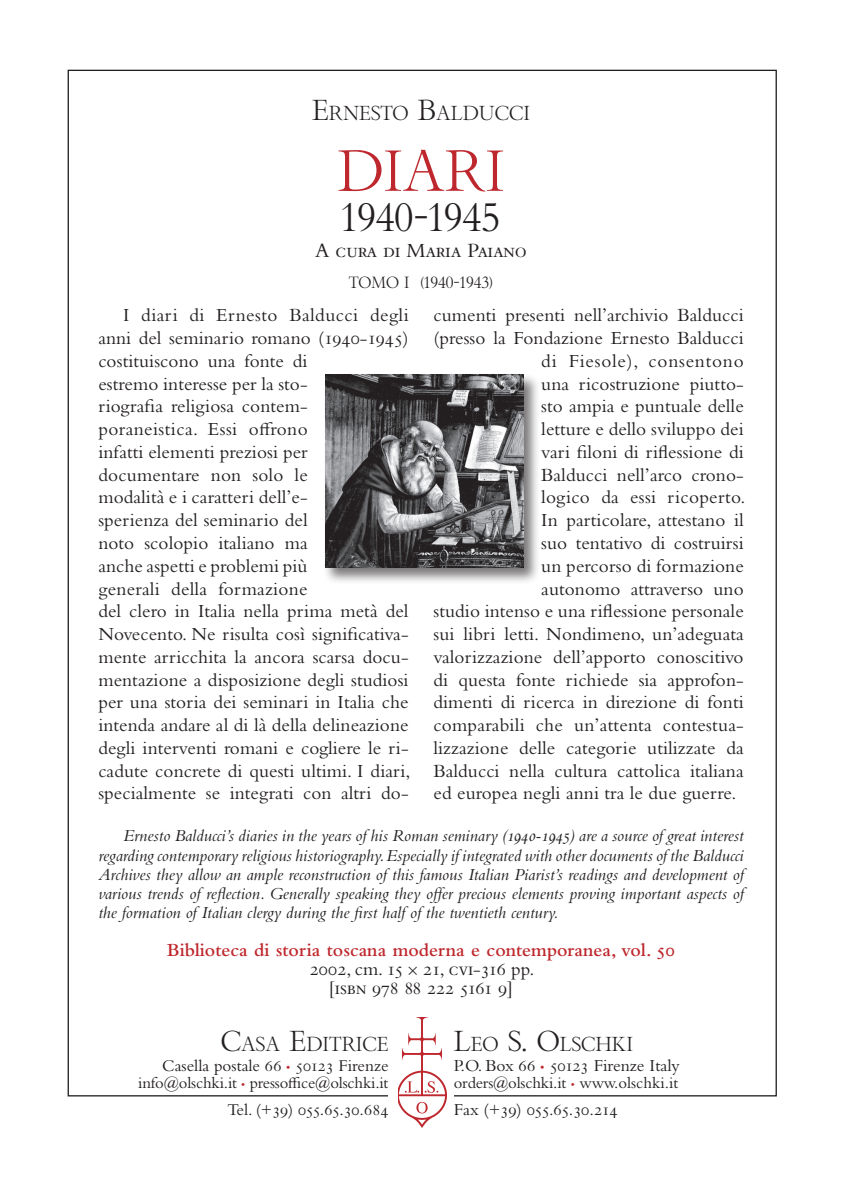
<style>
.page{position:relative;width:844px;height:1191px;background:#fff}
.page>*{position:absolute;margin:0;border:0;box-sizing:border-box;transform-origin:0 0}
._2_titolo{font:56px "Bembo Titling MT Std";color:#be272d}
._2_titolo-2{font:38.32px "Bembo Titling MT Std";color:#231f20}
._4_curatore{font:21px "Bembo Std";letter-spacing:-.02em;color:#231f20}
._1_autore{font:19.6px "Bembo Titling MT Std";color:#231f20}
._5_testo{font:19.25px/22.8px "Bembo Std";letter-spacing:.005em;color:#231f20}
._6_collana{font:600 19.25px "Bembo Std";color:#be272d}
._7_dati{font:19.25px "Bembo Std";letter-spacing:-.01em;color:#231f20}
._5_testo-2{font:19.25px "Bembo Std";letter-spacing:.04em;color:#231f20}
._8_Prezzo_e_Isbn{font:19.25px "Bembo Std";letter-spacing:-.01em;color:#231f20}
._5_testo_inglese{font:italic 17.5px/19.2px "Bembo Std";color:#231f20;text-align:justify}
.t1{font:17.5px "Bembo Std";color:#231f20}
.t2{font:17.5px "Bembo Std";letter-spacing:-.02em;color:#231f20}
.t3{font:17.15px "Bembo Std";color:#231f20}
.t4{font:17.15px "Bembo Std";letter-spacing:-.02em;color:#231f20}
.t5{font:16.62px "Bembo Std";letter-spacing:-.01em;color:#231f20}
._3_sottotitolo{font:15.75px "Bembo Titling MT Std";color:#231f20}
.s1{font-size:28px}
.s2{font-family:"Bembo Cost"}
.s3{font-size:11.9px;color:#be272d}
.s4{font-size:11.38px;color:#be272d}
.s5{font-size:12.25px;color:#be272d}
</style>
<div class="page">
<img style="left:398px;top:1017px;width:48px;height:110px">
<div style="left:323px;top:372px;width:217px;height:213px;background:#231f20;opacity:.6"></div>
<img style="left:325px;top:375px;width:198px;height:193px">
<p class="_1_autore" style="left:312px;top:101px;width:219px"><span class="s1">E</span>RNESTO <span class="s1">B</span>ALDUCCI</p>
<p class="_2_titolo" style="left:337px;top:137px;width:168px">DIARI</p>
<p class="_2_titolo-2" style="left:342px;top:194px;width:160px">1940-1945</p>
<p class="_4_curatore" style="left:315px;top:238px;width:213px">A cura di Maria Paiano</p>
<p class="_3_sottotitolo" style="left:349px;top:272px;width:146px">TOMO I (1940-1943)</p>
<p class="_5_testo" style="left:98px;top:304px;width:313px;text-indent:25px">I diari di Ernesto Balducci degli anni del seminario romano (1940-1945) costituiscono una fonte di<br>estremo interesse per la sto-<br>riografia religiosa contem&shy;poraneistica. Essi offrono<br>infatti elementi preziosi per documentare non solo le<br>modalità e i caratteri dell’e-<br>sperienza del seminario del<br>noto scolopio italiano ma<br>anche aspetti e problemi più<br>generali della formazione<br>del clero in Italia nella prima metà del Novecento. Ne risulta così significativa&shy;mente arricchita la ancora scarsa docu&shy;mentazione a disposizione degli studiosi per una storia dei seminari in Italia che intenda andare al di là della delineazione degli interventi romani e cogliere le ri&shy;cadute concrete di questi ultimi. I diari, specialmente se integrati con altri do-</p>
<p class="_5_testo" style="left:433px;top:304px;width:312px">cumenti presenti nell’archivio Balducci</p>
<p class="_5_testo" style="left:433px;top:326px;width:312px">(presso la Fondazione Ernesto Balducci</p>
<p class="_5_testo-2" style="left:541px;top:350px;width:204px">di Fiesole), consentono</p>
<p class="_5_testo" style="left:541px;top:372px;width:204px">una ricostruzione piutto-</p>
<p class="_5_testo" style="left:541px;top:395px;width:204px">sto ampia e puntuale delle</p>
<p class="_5_testo" style="left:541px;top:417px;width:204px">letture e dello sviluppo dei</p>
<p class="_5_testo" style="left:541px;top:440px;width:204px">vari filoni di riflessione di</p>
<p class="_5_testo" style="left:541px;top:463px;width:204px">Balducci nell’arco crono-</p>
<p class="_5_testo" style="left:541px;top:486px;width:206px">logico da essi ricoperto.</p>
<p class="_5_testo" style="left:541px;top:508px;width:204px">In particolare, attestano il</p>
<p class="_5_testo" style="left:541px;top:531px;width:204px">suo tentativo di costruirsi</p>
<p class="_5_testo" style="left:541px;top:554px;width:204px">un percorso di formazione</p>
<p class="_5_testo" style="left:541px;top:577px;width:204px">autonomo attraverso uno</p>
<p class="_5_testo" style="left:433px;top:599px;width:312px">studio intenso e una riflessione personale</p>
<p class="_5_testo" style="left:433px;top:622px;width:312px">sui libri letti. Nondimeno, un’adeguata</p>
<p class="_5_testo" style="left:433px;top:645px;width:311px">valorizzazione dell’apporto conoscitivo</p>
<p class="_5_testo" style="left:433px;top:668px;width:312px">di questa fonte richiede sia approfon-</p>
<p class="_5_testo" style="left:433px;top:690px;width:312px">dimenti di ricerca in direzione di fonti</p>
<p class="_5_testo" style="left:433px;top:713px;width:312px">comparabili che un’attenta contestua-</p>
<p class="_5_testo" style="left:433px;top:736px;width:312px">lizzazione delle categorie utilizzate da</p>
<p class="_5_testo" style="left:433px;top:759px;width:311px">Balducci nella cultura cattolica italiana</p>
<p class="_5_testo" style="left:433px;top:781px;width:304px">ed europea negli anni tra le due guerre.</p>
<p class="_5_testo_inglese" style="left:98px;top:826px;width:646px;text-indent:25px">Ernesto Balducci’s diaries in the years of his Roman seminary (1940-1945) are a source of great interest regarding contemporary religious historiography. Especially if integrated with other documents of the Balducci Archives they allow an ample reconstruction of this famous Italian Piarist’s readings and development of various trends of reflection. Generally speaking they offer precious elements proving important aspects of the formation of Italian clergy during the first half of the twentieth century.</p>
<p class="_6_collana" style="left:167px;top:939px;width:509px">Biblioteca di storia toscana moderna e contemporanea, vol. 50</p>
<p class="_7_dati" style="left:309px;top:957px;width:226px">2002, cm. 15 <span class="s2">¥</span> 21, cvi-316 pp.</p>
<p class="_8_Prezzo_e_Isbn" style="left:329px;top:977px;width:186px">[isbn 978 88 222 5161 9]</p>
<p class="_1_autore" style="left:221px;top:1031px;width:169px"><span class="s1">C</span>ASA <span class="s1">E</span>DITRICE</p>
<p class="t3" style="left:162px;top:1055px;width:228px">Casella postale 66 <span class="s3">•</span> 50123 Firenze</p>
<p class="t5" style="left:138px;top:1073px;width:251px">info@olschki.it <span class="s4">•</span> pressoffice@olschki.it</p>
<p class="t4" style="left:227px;top:1099px;width:162px">Tel. (+39) 055.65.30.684</p>
<p class="_1_autore" style="left:453px;top:1031px;width:181px"><span class="s1">L</span>EO <span class="s1">S. O</span>LSCHKI</p>
<p class="t1" style="left:453px;top:1054px;width:227px">P.O. Box 66 <span class="s5">•</span> 50123 Firenze Italy</p>
<p class="t5" style="left:453px;top:1073px;width:226px">orders@olschki.it <span class="s4">•</span> www.olschki.it</p>
<p class="t2" style="left:453px;top:1098px;width:165px">Fax (+39) 055.65.30.214</p>
</div>
